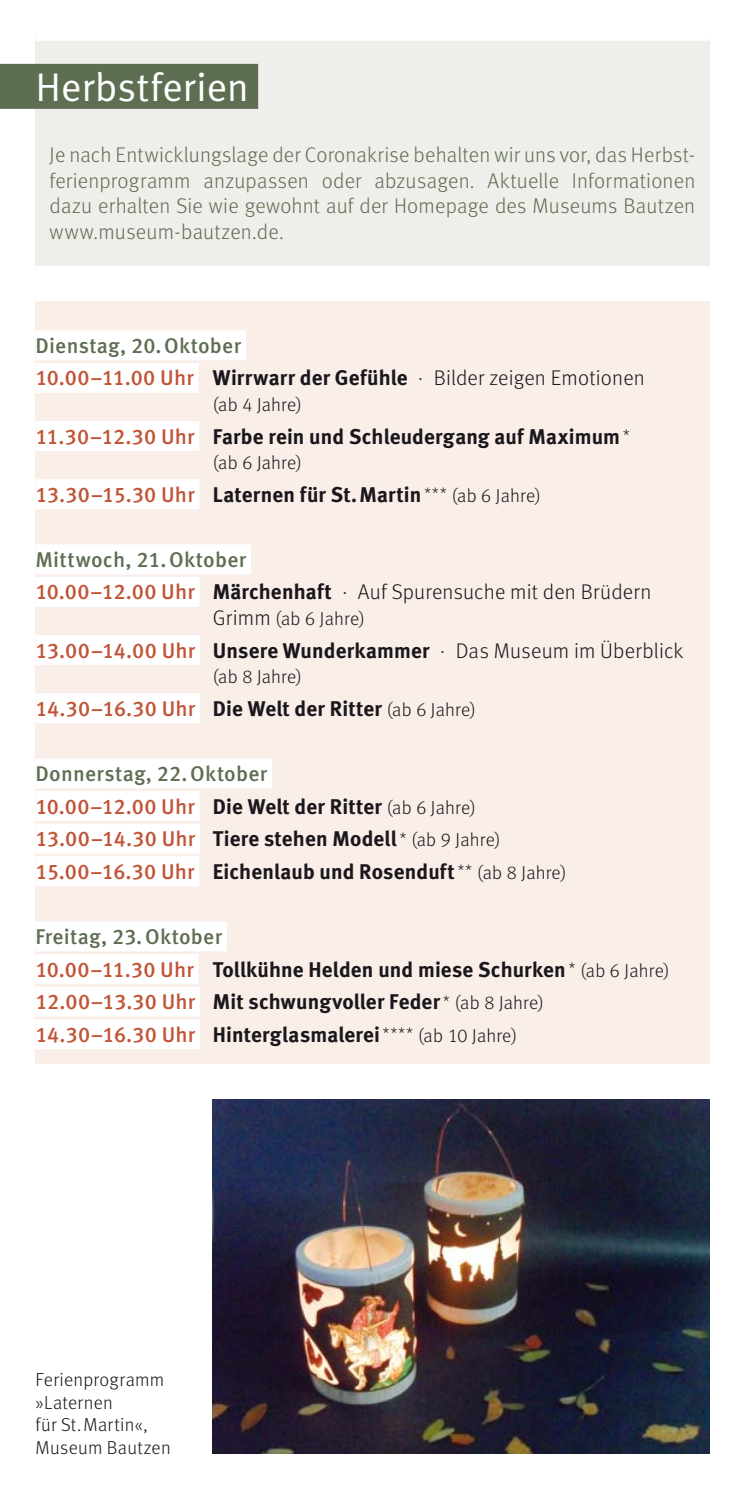
<style>
.page{position:relative;width:745px;height:1489px;background:#fff}
.page>*{position:absolute;margin:0;border:0;box-sizing:border-box;transform-origin:0 0}
.t1{font:40px "Meta Pro";letter-spacing:-.01em;color:#fff}
.t2{font:21.25px/32.5px "Meta Bold LF";letter-spacing:.01em;color:#1a171c}
.t3{font:300 21.25px/25.5px "Meta OT";letter-spacing:.01em;color:#5e6e52;text-align:justify}
.t4{font:300 21.25px "Meta OT";letter-spacing:.01em;color:#1a171c}
.t5{font:500 21.25px "Meta Pro";letter-spacing:.015em;color:#5e6e52}
.t6{font:300 18.75px/22.5px "Meta OT";letter-spacing:.015em;color:#1a171c}
.s1{font-family:"Meta Pro";font-weight:500;color:#c15437}
.s2{font-family:"Meta Bold LF";font-weight:400}
.s3{font-family:"Meta OT";font-weight:300;font-size:16.25px}
.s4{font-family:"Meta OT";font-weight:300;font-size:18.75px}
.s5{font-size:21.25px}
</style>
<div class="page">
<div style="left:35px;top:35px;width:674px;height:231px;background:#efeeeb"></div>
<div style="left:35px;top:5px;width:674px;height:36px;background:#fff"></div>
<div style="left:0;top:64px;width:258px;height:45px;background:#5e6e52"></div>
<div style="left:35px;top:301px;width:674px;height:762px;background:#f9eee8"></div>
<div style="left:35px;top:330px;width:211px;height:30px;background:#fff"></div>
<div style="left:35px;top:363px;width:163px;height:30px;background:#fff"></div>
<div style="left:35px;top:421px;width:164px;height:30px;background:#fff"></div>
<div style="left:35px;top:479px;width:164px;height:30px;background:#fff"></div>
<div style="left:35px;top:544px;width:216px;height:30px;background:#fff"></div>
<div style="left:35px;top:577px;width:164px;height:30px;background:#fff"></div>
<div style="left:35px;top:635px;width:165px;height:30px;background:#fff"></div>
<div style="left:35px;top:693px;width:165px;height:30px;background:#fff"></div>
<div style="left:35px;top:758px;width:237px;height:30px;background:#fff"></div>
<div style="left:35px;top:791px;width:164px;height:30px;background:#fff"></div>
<div style="left:35px;top:823px;width:165px;height:30px;background:#fff"></div>
<div style="left:35px;top:856px;width:164px;height:30px;background:#fff"></div>
<div style="left:35px;top:921px;width:192px;height:30px;background:#fff"></div>
<div style="left:35px;top:954px;width:163px;height:30px;background:#fff"></div>
<div style="left:35px;top:986px;width:165px;height:30px;background:#fff"></div>
<div style="left:35px;top:1019px;width:165px;height:30px;background:#fff"></div>
<img style="left:213px;top:1099px;width:496px;height:354px">
<h1 class="t1" style="left:35px;top:72px;width:215px">Herbstferien</h1>
<p class="t3" style="left:50px;top:144px;width:646px">Je nach Entwicklungslage der Coronakrise behalten wir uns vor, das Herbst&shy;ferienprogramm anzupassen oder abzusagen. Aktuelle Informationen dazu erhalten Sie wie gewohnt auf der Homepage des Museums Bautzen www.museum-bautzen.de.</p>
<p class="t5" style="left:35px;top:337px;width:207px">Dienstag, 20. Oktober</p>
<p class="t4" style="left:35px;top:370px;width:610px"><span class="s1">10.00–11.00 Uhr</span> <span class="s2">Wirrwarr der Gefühle</span> · Bilder zeigen Emotionen</p>
<p class="t6" style="left:213px;top:394px;width:90px">(ab 4 Jahre)</p>
<p class="t2" style="left:35px;top:421px;width:595px"><span class="s1">11.30–12.30 Uhr</span> Farbe rein und Schleudergang auf Maximum <span class="s3">*</span></p>
<p class="t6" style="left:213px;top:453px;width:90px">(ab 6 Jahre)</p>
<p class="t2" style="left:35px;top:479px;width:506px"><span class="s1">13.30–15.30 Uhr</span> Laternen für St. Martin <span class="s3">***</span> <span class="s4">(ab 6 Jahre)</span></p>
<p class="t5" style="left:35px;top:551px;width:212px">Mittwoch, 21. Oktober</p>
<p class="t4" style="left:35px;top:584px;width:617px"><span class="s1">10.00–12.00 Uhr</span> <span class="s2">Märchenhaft</span> · Auf Spurensuche mit den Brüdern</p>
<p class="t6" style="left:213px;top:608px;width:153px"><span class="s5">Grimm</span> (ab 6 Jahre)</p>
<p class="t4" style="left:35px;top:642px;width:649px"><span class="s1">13.00–14.00 Uhr</span> <span class="s2">Unsere Wunderkammer</span> · Das Museum im Überblick</p>
<p class="t6" style="left:213px;top:666px;width:90px">(ab 8 Jahre)</p>
<p class="t2" style="left:35px;top:693px;width:441px"><span class="s1">14.30–16.30 Uhr</span> Die Welt der Ritter <span class="s4">(ab 6 Jahre)</span></p>
<p class="t5" style="left:35px;top:765px;width:233px">Donnerstag, 22. Oktober</p>
<p class="t2" style="left:35px;top:791px;width:532px"><span class="s1">10.00–12.00 Uhr</span> Die Welt der Ritter <span class="s4">(ab 6 Jahre)<br></span><span class="s1">13.00–14.30 Uhr</span> Tiere stehen Modell <span class="s3">*</span> <span class="s4">(ab 9 Jahre)<br></span><span class="s1">15.00–16.30 Uhr</span> Eichenlaub und Rosenduft <span class="s3">**</span> <span class="s4">(ab 8 Jahre)</span></p>
<p class="t5" style="left:35px;top:928px;width:188px">Freitag, 23. Oktober</p>
<p class="t2" style="left:35px;top:954px;width:635px"><span class="s1">10.00–11.30 Uhr</span> Tollkühne Helden und miese Schurken <span class="s3">*</span> <span class="s4">(ab 6 Jahre)<br></span><span class="s1">12.00–13.30 Uhr</span> Mit schwungvoller Feder <span class="s3">*</span> <span class="s4">(ab 8 Jahre)<br></span><span class="s1">14.30–16.30 Uhr</span> Hinterglasmalerei <span class="s3">****</span> <span class="s4">(ab 10 Jahre)</span></p>
<p class="t6" style="left:35px;top:1369px;width:137px">Ferienprogramm »Laternen<br>für St. Martin«,<br>Museum Bautzen</p>
</div>
